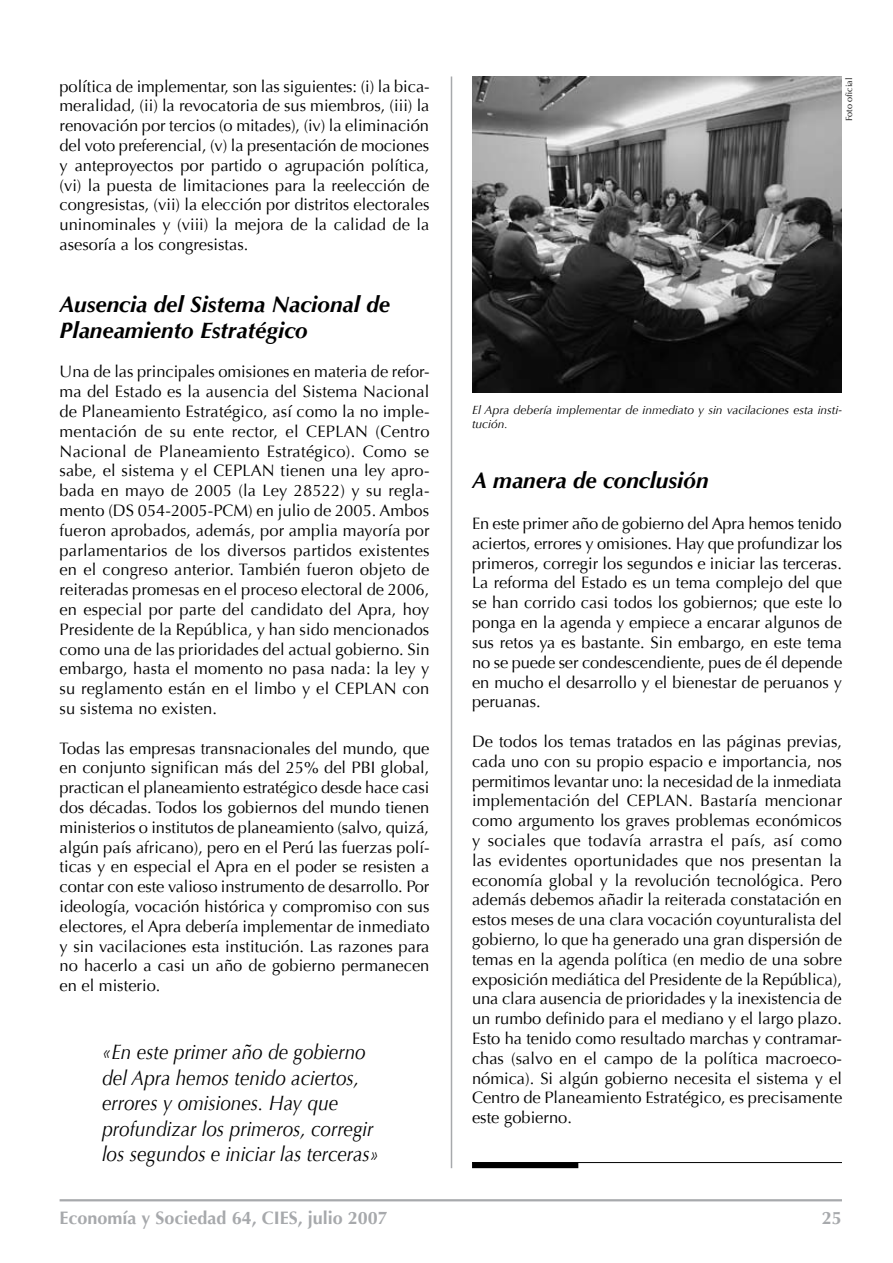
<style>
.page{position:relative;width:893px;height:1263px;background:#fff}
.page>*{position:absolute;margin:0;border:0;box-sizing:border-box;transform-origin:0 0}
.t1{font:italic 700 22.5px/25.5px "Optima";color:#000}
.t2{font:italic 21px/25.5px "Optima";color:#000;scale:.9 1}
.t3{font:700 18px "Optima";color:#a7a9ac}
.t4{font:16.5px/19.8px "Optima";color:#000;text-align:justify}
.t5{font:italic 12px/14.4px "Optima";color:#000}
.t6{font:9px "Optima";color:#000}
</style>
<div class="page">
<hr style="left:60px;top:1199px;width:782px;height:2px;background:#a7a9ac">
<hr style="left:451px;top:76px;width:1px;height:1092px;background:#a7a9ac">
<hr style="left:472px;top:1162px;width:370px;height:1px;background:#000">
<div style="left:472px;top:1162px;width:106px;height:6px;background:#000"></div>
<img style="left:472px;top:77px;width:370px;height:316px">
<p class="t4" style="left:60px;top:76px;width:371px">política de implementar, son las siguientes: (i) la bica&shy;meralidad, (ii) la revocatoria de sus miembros, (iii) la renovación por tercios (o mitades), (iv) la eliminación del voto preferencial, (v) la presentación de mociones y anteproyectos por partido o agrupación política, (vi) la puesta de limitaciones para la reelección de congresistas, (vii) la elección por distritos electorales uninominales y (viii) la mejora de la calidad de la asesoría a los congresistas.</p>
<h1 class="t1" style="left:60px;top:292px;width:332px">Ausencia del Sistema Nacional de<br>Planeamiento Estratégico</h1>
<p class="t4" style="left:60px;top:362px;width:372px">Una de las principales omisiones en materia de refor&shy;ma del Estado es la ausencia del Sistema Nacional de Planeamiento Estratégico, así como la no imple&shy;mentación de su ente rector, el CEPLAN (Centro Nacional de Planeamiento Estratégico). Como se sabe, el sistema y el CEPLAN tienen una ley apro&shy;bada en mayo de 2005 (la Ley 28522) y su regla&shy;mento (DS 054-2005-PCM) en julio de 2005. Ambos fueron aprobados, además, por amplia mayoría por parlamentarios de los diversos partidos existentes en el congreso anterior. También fueron objeto de reiteradas promesas en el proceso electoral de 2006, en especial por parte del candidato del Apra, hoy Presidente de la República, y han sido mencionados como una de las prioridades del actual gobierno. Sin embargo, hasta el momento no pasa nada: la ley y su reglamento están en el limbo y el CEPLAN con su sistema no existen.</p>
<p class="t4" style="left:60px;top:738px;width:371px">Todas las empresas transnacionales del mundo, que en conjunto significan más del 25% del PBI global, practican el planeamiento estratégico desde hace casi dos décadas. Todos los gobiernos del mundo tienen ministerios o institutos de planeamiento (salvo, quizá, algún país africano), pero en el Perú las fuerzas polí&shy;ticas y en especial el Apra en el poder se resisten a contar con este valioso instrumento de desarrollo. Por ideología, vocación histórica y compromiso con sus electores, el Apra debería implementar de inmediato y sin vacilaciones esta institución. Las razones para no hacerlo a casi un año de gobierno permanecen en el misterio.</p>
<p class="t2" style="left:102px;top:1040px;width:309px">«En este primer año de gobierno del Apra hemos tenido aciertos, errores y omisiones. Hay que profundizar los primeros, corregir los segundos e iniciar las terceras»</p>
<p class="t6" style="left:844px;top:121px;width:45px;rotate:-90deg">Foto oficial</p>
<p class="t5" style="left:472px;top:403px;width:371px">El Apra debería implementar de inmediato y sin vacilaciones esta insti&shy;tución.</p>
<h1 class="t1" style="left:472px;top:467px;width:238px">A manera de conclusión</h1>
<p class="t4" style="left:472px;top:514px;width:372px">En este primer año de gobierno del Apra hemos tenido aciertos, errores y omisiones. Hay que profundizar los primeros, corregir los segundos e iniciar las terceras.<br>La reforma del Estado es un tema complejo del que se han corrido casi todos los gobiernos; que este lo ponga en la agenda y empiece a encarar algunos de sus retos ya es bastante. Sin embargo, en este tema no se puede ser condescendiente, pues de él depende en mucho el desarrollo y el bienestar de peruanos y peruanas.</p>
<p class="t4" style="left:472px;top:732px;width:372px">De todos los temas tratados en las páginas previas, cada uno con su propio espacio e importancia, nos permitimos levantar uno: la necesidad de la inmediata implementación del CEPLAN. Bastaría mencionar como argumento los graves problemas económicos y sociales que todavía arrastra el país, así como las evidentes oportunidades que nos presentan la economía global y la revolución tecnológica. Pero además debemos añadir la reiterada constatación en estos meses de una clara vocación coyunturalista del gobierno, lo que ha generado una gran dispersión de temas en la agenda política (en medio de una sobre exposición mediática del Presidente de la República), una clara ausencia de prioridades y la inexistencia de un rumbo definido para el mediano y el largo plazo.<br>Esto ha tenido como resultado marchas y contramar&shy;chas (salvo en el campo de la política macroeco&shy;nómica). Si algún gobierno necesita el sistema y el Centro de Planeamiento Estratégico, es precisamente este gobierno.</p>
<p class="t3" style="left:60px;top:1208px;width:330px">Economía y Sociedad 64, CIES, julio 2007</p>
<p class="t3" style="left:822px;top:1208px;width:22px">25</p>
</div>
